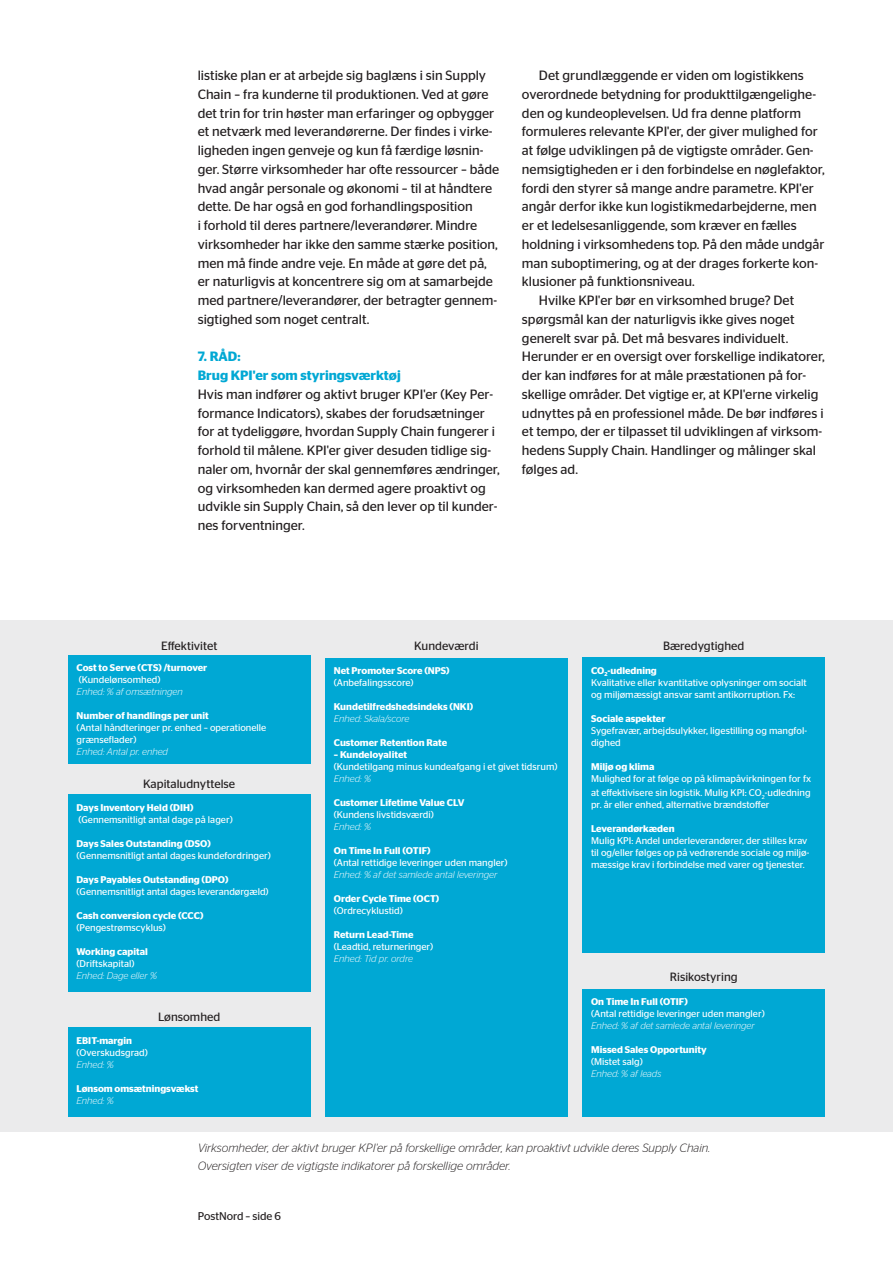
<style>
.page{position:relative;width:893px;height:1263px;background:#fff}
.page>*{position:absolute;margin:0;border:0;box-sizing:border-box;transform-origin:0 0}
.t1{font:13.5px/18.8px "Stag Sans";color:#231f20}
.t2{font:600 13.5px/18.8px "Stag Sans";color:#00a8d4}
.t3{font:italic 300 12px/17.2px "Stag Sans";color:#231f20}
.t4{font:12px "Stag Sans";color:#231f20}
.t5{font:11.25px "Stag Sans";color:#231f20}
.t6{font:9.75px/12px "Stag Sans";color:#fff}
.t7{font:600 9.75px "Stag Sans";color:#fff}
.t8{font:italic 300 9.75px "Stag Sans";color:#fff}
.s1{font-weight:600}
</style>
<div class="page">
<div style="left:0;top:620px;width:893px;height:511px;background:#ebebec"></div>
<div style="left:68px;top:1027px;width:242px;height:89px;background:#00a8d4"></div>
<div style="left:68px;top:795px;width:242px;height:197px;background:#00a8d4"></div>
<div style="left:325px;top:658px;width:243px;height:458px;background:#00a8d4"></div>
<div style="left:68px;top:655px;width:242px;height:109px;background:#00a8d4"></div>
<div style="left:583px;top:989px;width:242px;height:127px;background:#00a8d4"></div>
<div style="left:583px;top:658px;width:242px;height:295px;background:#00a8d4"></div>
<p class="t1" style="left:198px;top:66px;width:303px">listiske plan er at arbejde sig baglæns i sin Supply Chain – fra kunderne til produktionen. Ved at gøre det trin for trin høster man erfaringer og opbygger et netværk med leverandørerne. Der findes i virke&shy;ligheden ingen genveje og kun få færdige løsnin&shy;ger. Større virksomheder har ofte ressourcer – både hvad angår personale og økonomi – til at håndtere dette. De har også en god forhandlingsposition<br>i forhold til deres partnere/leverandører. Mindre virksomheder har ikke den samme stærke position, men må finde andre veje. En måde at gøre det på, er naturligvis at koncentrere sig om at samarbejde med partnere/leverandører, der betragter gennem&shy;sigtighed som noget centralt.</p>
<p class="t2" style="left:198px;top:347px;width:205px">7. RÅD:<br>Brug KPI'er som styringsværktøj</p>
<p class="t1" style="left:198px;top:385px;width:304px">Hvis man indfører og aktivt bruger KPI'er (Key Per&shy;formance Indicators), skabes der forudsætninger for at tydeliggøre, hvordan Supply Chain fungerer i forhold til målene. KPI'er giver desuden tidlige sig&shy;naler om, hvornår der skal gennemføres ændringer, og virksomheden kan dermed agere proaktivt og udvikle sin Supply Chain, så den lever op til kunder&shy;nes forventninger.</p>
<p class="t1" style="left:539px;top:66px;width:266px">Det grundlæggende er viden om logistikkens</p>
<p class="t1" style="left:522px;top:85px;width:296px">overordnede betydning for produkttilgængelighe-</p>
<p class="t1" style="left:522px;top:103px;width:281px">den og kundeoplevelsen. Ud fra denne platform</p>
<p class="t1" style="left:522px;top:122px;width:297px">formuleres relevante KPI'er, der giver mulighed for</p>
<p class="t1" style="left:522px;top:141px;width:293px">at følge udviklingen på de vigtigste områder. Gen-</p>
<p class="t1" style="left:522px;top:160px;width:304px">nemsigtigheden er i den forbindelse en nøglefaktor,</p>
<p class="t1" style="left:522px;top:178px;width:293px">fordi den styrer så mange andre parametre. KPI'er</p>
<p class="t1" style="left:522px;top:197px;width:296px">angår derfor ikke kun logistikmedarbejderne, men</p>
<p class="t1" style="left:522px;top:216px;width:276px">er et ledelsesanliggende, som kræver en fælles</p>
<p class="t1" style="left:522px;top:235px;width:304px">holdning i virksomhedens top. På den måde undgår</p>
<p class="t1" style="left:522px;top:253px;width:298px">man suboptimering, og at der drages forkerte kon-</p>
<p class="t1" style="left:522px;top:272px;width:174px">klusioner på funktionsniveau.</p>
<p class="t1" style="left:539px;top:291px;width:257px">Hvilke KPI'er bør en virksomhed bruge? Det</p>
<p class="t1" style="left:522px;top:310px;width:274px">spørgsmål kan der naturligvis ikke gives noget</p>
<p class="t1" style="left:522px;top:328px;width:268px">generelt svar på. Det må besvares individuelt.</p>
<p class="t1" style="left:522px;top:347px;width:304px">Herunder er en oversigt over forskellige indikatorer,</p>
<p class="t1" style="left:522px;top:366px;width:286px">der kan indføres for at måle præstationen på for-</p>
<p class="t1" style="left:522px;top:385px;width:298px">skellige områder. Det vigtige er, at KPI'erne virkelig</p>
<p class="t1" style="left:522px;top:403px;width:303px">udnyttes på en professionel måde. De bør indføres i</p>
<p class="t1" style="left:522px;top:422px;width:302px">et tempo, der er tilpasset til udviklingen af virksom-</p>
<p class="t1" style="left:522px;top:441px;width:296px">hedens Supply Chain. Handlinger og målinger skal</p>
<p class="t1" style="left:522px;top:460px;width:58px">følges ad.</p>
<p class="t4" style="left:161px;top:639px;width:58px">Effektivitet</p>
<p class="t7" style="left:77px;top:662px;width:132px">Cost to Serve (CTS) /turnover</p>
<p class="t6" style="left:79px;top:674px;width:83px">(Kundelønsomhed)</p>
<p class="t8" style="left:77px;top:686px;width:108px">Enhed: % af omsætningen</p>
<p class="t7" style="left:77px;top:710px;width:134px">Number of handlings per unit</p>
<p class="t6" style="left:77px;top:722px;width:191px">(Antal håndteringer pr. enhed – operationelle grænseflader)</p>
<p class="t8" style="left:77px;top:746px;width:93px">Enhed: Antal pr. enhed</p>
<p class="t4" style="left:143px;top:777px;width:94px">Kapitaludnyttelse</p>
<p class="t7" style="left:77px;top:802px;width:118px">Days Inventory Held (DIH)</p>
<p class="t6" style="left:78px;top:813px;width:156px">(Gennemsnitligt antal dage på lager)</p>
<p class="t7" style="left:77px;top:838px;width:136px">Days Sales Outstanding (DSO)</p>
<p class="t6" style="left:77px;top:849px;width:196px">(Gennemsnitligt antal dages kundefordringer)</p>
<p class="t7" style="left:77px;top:874px;width:154px">Days Payables Outstanding (DPO)</p>
<p class="t6" style="left:77px;top:885px;width:194px">(Gennemsnitligt antal dages leverandørgæld)</p>
<p class="t7" style="left:77px;top:910px;width:128px">Cash conversion cycle (CCC)</p>
<p class="t6" style="left:77px;top:921px;width:91px">(Pengestrømscyklus)</p>
<p class="t7" style="left:77px;top:946px;width:73px">Working capital</p>
<p class="t6" style="left:77px;top:957px;width:59px">(Driftskapital)</p>
<p class="t8" style="left:77px;top:970px;width:82px">Enhed: Dage eller %</p>
<p class="t4" style="left:158px;top:1009px;width:64px">Lønsomhed</p>
<p class="t7" style="left:77px;top:1034px;width:57px">EBIT-margin</p>
<p class="t6" style="left:77px;top:1046px;width:73px">(Overskudsgrad)</p>
<p class="t8" style="left:77px;top:1059px;width:39px">Enhed: %</p>
<p class="t7" style="left:77px;top:1082px;width:123px">Lønsom omsætningsvækst</p>
<p class="t8" style="left:77px;top:1095px;width:39px">Enhed: %</p>
<p class="t4" style="left:414px;top:639px;width:66px">Kundeværdi</p>
<p class="t4" style="left:663px;top:639px;width:83px">Bæredygtighed</p>
<p class="t7" style="left:334px;top:665px;width:117px">Net Promoter Score (NPS)</p>
<p class="t6" style="left:334px;top:676px;width:81px">(Anbefalingsscore)</p>
<p class="t7" style="left:334px;top:701px;width:141px">Kundetilfredshedsindeks (NKI)</p>
<p class="t8" style="left:334px;top:713px;width:77px">Enhed: Skala/score</p>
<p class="t7" style="left:334px;top:737px;width:115px">Customer Retention Rate</p>
<p class="t7" style="left:334px;top:749px;width:75px">– Kundeloyalitet</p>
<p class="t6" style="left:334px;top:761px;width:225px">(Kundetilgang minus kundeafgang i et givet tidsrum)</p>
<p class="t8" style="left:334px;top:773px;width:39px">Enhed: %</p>
<p class="t7" style="left:334px;top:797px;width:132px">Customer Lifetime Value CLV</p>
<p class="t6" style="left:334px;top:809px;width:102px">(Kundens livstidsværdi)</p>
<p class="t8" style="left:334px;top:821px;width:39px">Enhed: %</p>
<p class="t7" style="left:334px;top:845px;width:98px">On Time In Full (OTIF)</p>
<p class="t6" style="left:334px;top:857px;width:175px">(Antal rettidige leveringer uden mangler)</p>
<p class="t8" style="left:334px;top:869px;width:165px">Enhed: % af det samlede antal leveringer</p>
<p class="t7" style="left:334px;top:893px;width:107px">Order Cycle Time (OCT)</p>
<p class="t6" style="left:334px;top:905px;width:71px">(Ordrecyklustid)</p>
<p class="t7" style="left:334px;top:929px;width:81px">Return Lead-Time</p>
<p class="t6" style="left:334px;top:941px;width:101px">(Leadtid, returneringer)</p>
<p class="t8" style="left:334px;top:953px;width:81px">Enhed: Tid pr. ordre</p>
<p class="t6" style="left:591px;top:664px;width:217px"><span class="s1">CO</span><sub>2</sub><span class="s1">-udledning<br></span>Kvalitative eller kvantitative oplysninger om socialt og miljømæssigt ansvar samt antikorruption. Fx:</p>
<p class="t7" style="left:591px;top:713px;width:76px">Sociale aspekter</p>
<p class="t6" style="left:591px;top:725px;width:217px">Sygefravær, arbejdsulykker, ligestilling og mangfol&shy;dighed</p>
<p class="t7" style="left:591px;top:761px;width:65px">Miljø og klima</p>
<p class="t6" style="left:591px;top:772px;width:222px;line-height:13.5px">Mulighed for at følge op på klimapåvirkningen for fx at effektivisere sin logistik. Mulig KPI: CO<sub>2</sub>-udledning</p>
<p class="t6" style="left:591px;top:798px;width:180px">pr. år eller enhed, alternative brændstoffer</p>
<p class="t7" style="left:591px;top:822px;width:85px">Leverandørkæden</p>
<p class="t6" style="left:591px;top:834px;width:220px">Mulig KPI: Andel underleverandører, der stilles krav til og/eller følges op på vedrørende sociale og miljø&shy;mæssige krav i forbindelse med varer og tjenester.</p>
<p class="t4" style="left:670px;top:970px;width:69px">Risikostyring</p>
<p class="t7" style="left:591px;top:996px;width:98px">On Time In Full (OTIF)</p>
<p class="t6" style="left:591px;top:1007px;width:175px">(Antal rettidige leveringer uden mangler)</p>
<p class="t8" style="left:591px;top:1020px;width:165px">Enhed: % af det samlede antal leveringer</p>
<p class="t7" style="left:591px;top:1044px;width:117px">Missed Sales Opportunity</p>
<p class="t6" style="left:591px;top:1055px;width:53px">(Mistet salg)</p>
<p class="t8" style="left:591px;top:1068px;width:72px">Enhed: % af leads</p>
<p class="t3" style="left:198px;top:1139px;width:514px">Virksomheder, der aktivt bruger KPI'er på forskellige områder, kan proaktivt udvikle deres Supply Chain.<br>Oversigten viser de vigtigste indikatorer på forskellige områder.</p>
<p class="t5" style="left:198px;top:1210px;width:85px">PostNord – side 6</p>
</div>
